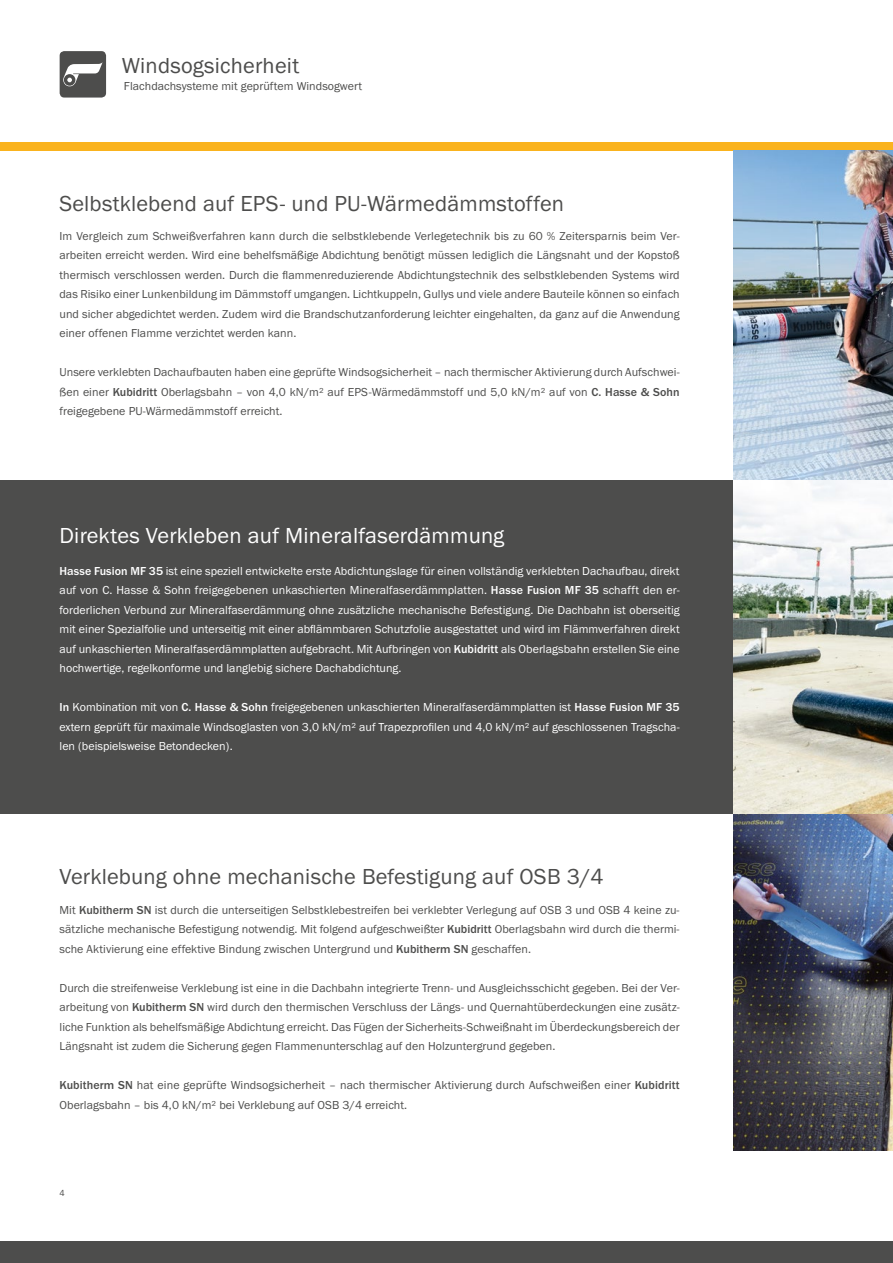
<style>
.page{position:relative;width:893px;height:1263px;background:#fff}
.page>*{position:absolute;margin:0;border:0;box-sizing:border-box;transform-origin:0 0}
.t1{font:22.5px "Franklin Gothic URW Boo";letter-spacing:.01em;color:#4d4d4c}
.t2{font:22.5px "Franklin Gothic URW Boo";letter-spacing:.01em;color:#fff}
.t3{font:12px/19.5px "Franklin Gothic URW Boo";letter-spacing:.005em;color:#4d4d4c;text-align:justify}
.t4{font:12px/19.5px "Franklin Gothic URW Boo";letter-spacing:.005em;color:#fff;text-align:justify}
.t5{font:9px "Franklin Gothic URW Boo";color:#4d4d4c}
.s1{font-family:"Franklin Gothic URW";font-weight:500}
</style>
<div class="page">
<div style="left:0;top:142px;width:893px;height:8px;background:#fab31e"></div>
<svg style="left:60px;top:51px;width:46px;height:47px;background:#6e6e6d"></svg>
<div style="left:0;top:1242px;width:893px;height:21px;background:#4d4d4c"></div>
<div style="left:0;top:480px;width:893px;height:334px;background:#4d4d4c"></div>
<img style="left:733px;top:150px;width:160px;height:1000px">
<h1 class="t1" style="left:122px;top:52px;width:179px">Windsogsicherheit</h1>
<p class="t3" style="left:124px;top:76px;width:240px">Flachdachsysteme mit geprüftem Windsogwert</p>
<h1 class="t1" style="left:60px;top:189px;width:506px">Selbstklebend auf EPS- und PU-Wärmedämmstoffen</h1>
<p class="t3" style="left:60px;top:226px;width:622px">Im Vergleich zum Schweißverfahren kann durch die selbstklebende Verlegetechnik bis zu 60 % Zeitersparnis beim Ver&shy;arbeiten erreicht werden. Wird eine behelfsmäßige Abdichtung benötigt müssen lediglich die Längsnaht und der Kopstoß thermisch verschlossen werden. Durch die flammenreduzierende Abdichtungstechnik des selbstklebenden Systems wird das Risiko einer Lunkenbildung im Dämmstoff umgangen. Lichtkuppeln, Gullys und viele andere Bauteile können so einfach und sicher abgedichtet werden. Zudem wird die Brandschutzanforderung leichter eingehalten, da ganz auf die Anwendung einer offenen Flamme verzichtet werden kann.</p>
<p class="t3" style="left:60px;top:362px;width:622px">Unsere verklebten Dachaufbauten haben eine geprüfte Windsogsicherheit – nach thermischer Aktivierung durch Aufschwei&shy;ßen einer <span class="s1">Kubidritt</span> Oberlagsbahn – von 4,0 kN/m² auf EPS-Wärmedämmstoff und 5,0 kN/m² auf von <span class="s1">C. Hasse &amp; Sohn </span>freigegebene PU-Wärmedämmstoff erreicht.</p>
<h1 class="t2" style="left:60px;top:522px;width:446px">Direktes Verkleben auf Mineralfaserdämmung</h1>
<p class="t4" style="left:60px;top:560px;width:622px"><span class="s1">Hasse Fusion MF 35</span> ist eine speziell entwickelte erste Abdichtungslage für einen vollständig verklebten Dachaufbau, direkt auf von C. Hasse &amp; Sohn freigegebenen unkaschierten Mineralfaserdämmplatten. <span class="s1">Hasse Fusion MF 35</span> schafft den er&shy;forderlichen Verbund zur Mineralfaserdämmung ohne zusätzliche mechanische Befestigung. Die Dachbahn ist oberseitig mit einer Spezialfolie und unterseitig mit einer abflämmbaren Schutzfolie ausgestattet und wird im Flämmverfahren direkt auf unkaschierten Mineralfaserdämmplatten aufgebracht. Mit Aufbringen von <span class="s1">Kubidritt</span> als Oberlagsbahn erstellen Sie eine hochwertige, regelkonforme und langlebig sichere Dachabdichtung.</p>
<p class="t4" style="left:60px;top:697px;width:622px"><span class="s1">In</span> Kombination mit von <span class="s1">C. Hasse &amp; Sohn</span> freigegebenen unkaschierten Mineralfaserdämmplatten ist <span class="s1">Hasse Fusion MF 35 </span>extern geprüft für maximale Windsoglasten von 3,0 kN/m² auf Trapezprofilen und 4,0 kN/m² auf geschlossenen Tragscha&shy;len (beispielsweise Betondecken).</p>
<h1 class="t1" style="left:60px;top:862px;width:546px">Verklebung ohne mechanische Befestigung auf OSB 3/4</h1>
<p class="t3" style="left:60px;top:900px;width:622px">Mit <span class="s1">Kubitherm SN</span> ist durch die unterseitigen Selbstklebestreifen bei verklebter Verlegung auf OSB 3 und OSB 4 keine zu&shy;sätzliche mechanische Befestigung notwendig. Mit folgend aufgeschweißter <span class="s1">Kubidritt</span> Oberlagsbahn wird durch die thermi&shy;sche Aktivierung eine effektive Bindung zwischen Untergrund und <span class="s1">Kubitherm SN</span> geschaffen.</p>
<p class="t3" style="left:60px;top:978px;width:622px">Durch die streifenweise Verklebung ist eine in die Dachbahn integrierte Trenn- und Ausgleichsschicht gegeben. Bei der Ver&shy;arbeitung von <span class="s1">Kubitherm SN</span> wird durch den thermischen Verschluss der Längs- und Quernahtüberdeckungen eine zusätz&shy;liche Funktion als behelfsmäßige Abdichtung erreicht. Das Fügen der Sicherheits-Schweißnaht im Überdeckungsbereich der Längsnaht ist zudem die Sicherung gegen Flammenunterschlag auf den Holzuntergrund gegeben.</p>
<p class="t3" style="left:60px;top:1075px;width:622px"><span class="s1">Kubitherm SN</span> hat eine geprüfte Windsogsicherheit – nach thermischer Aktivierung durch Aufschweißen einer <span class="s1">Kubidritt<br></span>Oberlagsbahn – bis 4,0 kN/m² bei Verklebung auf OSB 3/4 erreicht.</p>
<p class="t5" style="left:60px;top:1187px;width:7px">4</p>
</div>
